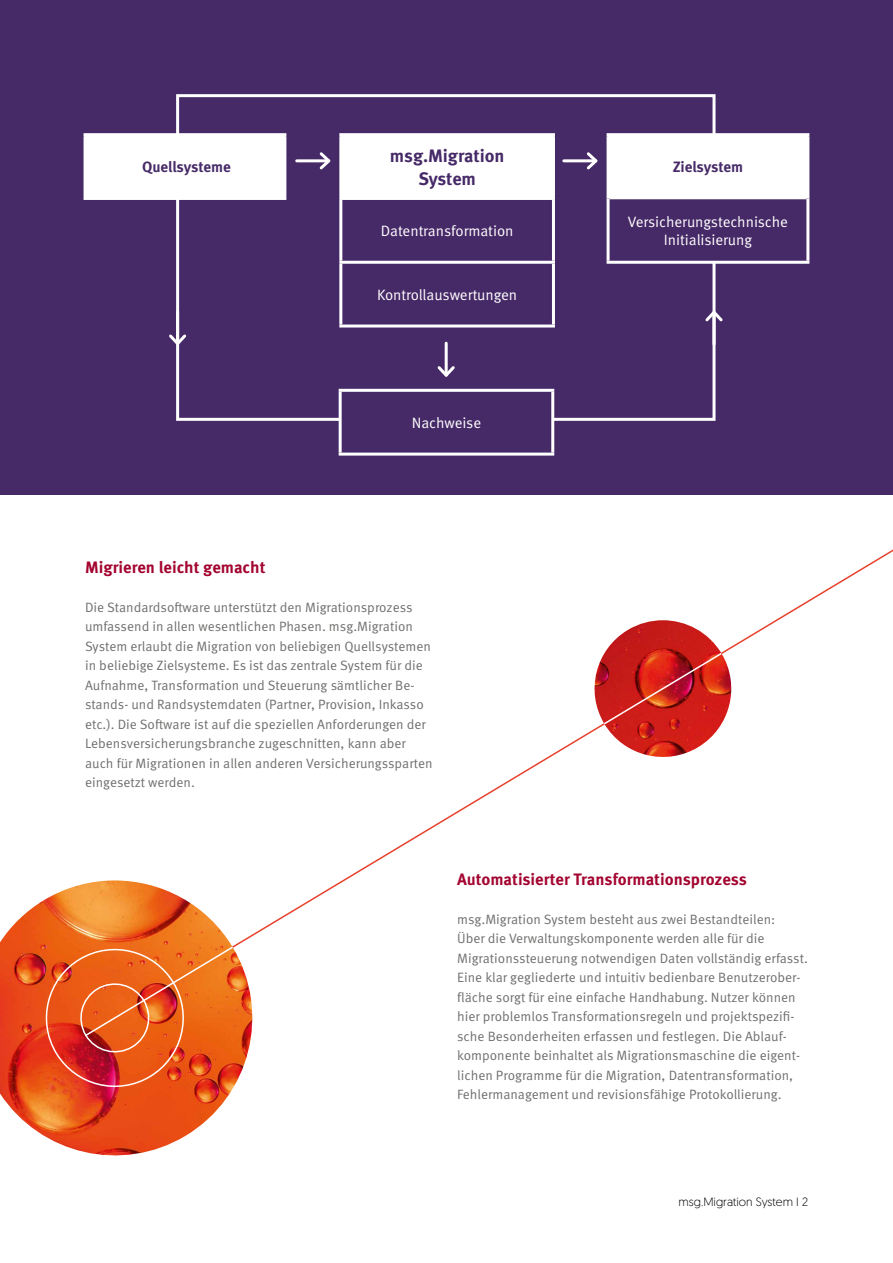
<style>
.page{position:relative;width:893px;height:1263px;background:#fff}
.page>*{position:absolute;margin:0;border:0;box-sizing:border-box;transform-origin:0 0}
.t1{font:700 18px/22.5px "Meta Pro";letter-spacing:-.005em;color:#462967;text-align:center}
.t2{font:700 16.5px "Meta Pro";color:#a3042f}
.t3{font:15px/18px "Meta Pro Norm";letter-spacing:-.005em;color:#fff;text-align:center}
.t4{font:700 15px "Meta Pro";letter-spacing:-.005em;color:#462967}
.t5{font:13.5px/19.5px "Meta Pro Norm";color:#6f6f6e}
.t6{font:300 12px "Geomanist";color:#000}
</style>
<div class="page">
<img style="left:0;top:880px;width:272px;height:276px">
<div style="left:0;top:0;width:893px;height:495px;background:#462967"></div>
<div style="left:176px;top:94px;width:539px;height:327px;border:3px solid #fff"></div>
<div style="left:608px;top:135px;width:200px;height:63px;background:#fff"></div>
<div style="left:608px;top:198px;width:200px;height:64px;background:#462967"></div>
<hr style="left:610px;top:198px;width:196px;height:1px;background:#fff">
<hr style="left:607px;top:133px;width:202px;height:3px;background:#fff">
<hr style="left:607px;top:136px;width:3px;height:62px;background:#fff">
<hr style="left:806px;top:136px;width:3px;height:62px;background:#fff">
<hr style="left:607px;top:198px;width:3px;height:63px;background:#fff">
<hr style="left:806px;top:198px;width:3px;height:63px;background:#fff">
<hr style="left:607px;top:261px;width:202px;height:3px;background:#fff">
<div style="left:85px;top:135px;width:200px;height:63px;background:#fff"></div>
<hr style="left:84px;top:133px;width:202px;height:3px;background:#fff">
<hr style="left:84px;top:136px;width:3px;height:61px;background:#fff">
<hr style="left:283px;top:136px;width:3px;height:61px;background:#fff">
<hr style="left:84px;top:197px;width:202px;height:3px;background:#fff">
<div style="left:341px;top:135px;width:212px;height:63px;background:#fff"></div>
<hr style="left:339px;top:133px;width:216px;height:3px;background:#fff">
<hr style="left:339px;top:136px;width:3px;height:61px;background:#fff">
<hr style="left:552px;top:136px;width:3px;height:61px;background:#fff">
<hr style="left:339px;top:197px;width:216px;height:3px;background:#fff">
<hr style="left:339px;top:200px;width:3px;height:61px;background:#fff">
<hr style="left:552px;top:200px;width:3px;height:61px;background:#fff">
<hr style="left:339px;top:261px;width:216px;height:3px;background:#fff">
<hr style="left:339px;top:264px;width:3px;height:60px;background:#fff">
<hr style="left:552px;top:264px;width:3px;height:60px;background:#fff">
<hr style="left:339px;top:324px;width:216px;height:3px;background:#fff">
<div style="left:340px;top:390px;width:213px;height:64px;background:#462967"></div>
<hr style="left:339px;top:389px;width:215px;height:3px;background:#fff">
<hr style="left:339px;top:392px;width:3px;height:61px;background:#fff">
<hr style="left:551px;top:392px;width:3px;height:61px;background:#fff">
<hr style="left:339px;top:453px;width:215px;height:3px;background:#fff">
<hr style="left:297px;top:159px;width:32px;height:3px;background:#fff">
<svg style="left:317px;top:152px;width:14px;height:18px"></svg>
<hr style="left:564px;top:159px;width:32px;height:3px;background:#fff">
<svg style="left:584px;top:152px;width:14px;height:18px"></svg>
<hr style="left:445px;top:343px;width:3px;height:32px;background:#fff">
<svg style="left:437px;top:363px;width:18px;height:14px"></svg>
<hr style="left:712px;top:312px;width:3px;height:32px;background:#fff">
<svg style="left:705px;top:308px;width:18px;height:16px"></svg>
<hr style="left:176px;top:312px;width:3px;height:32px;background:#fff">
<svg style="left:169px;top:332px;width:17px;height:16px"></svg>
<img style="left:585px;top:620px;width:156px;height:137px">
<img style="left:37px;top:940px;width:198px;height:156px">
<img style="left:602px;top:651px;width:121px;height:75px">
<p class="t4" style="left:142px;top:155px;width:90px">Quellsysteme</p>
<h1 class="t1" style="left:390px;top:143px;width:116px">msg.Migration<br>System</h1>
<p class="t3" style="left:381px;top:221px;width:134px">Datentransformation</p>
<p class="t3" style="left:377px;top:285px;width:142px">Kontrollauswertungen</p>
<p class="t3" style="left:412px;top:413px;width:71px">Nachweise</p>
<p class="t2" style="left:85px;top:554px;width:182px">Migrieren leicht gemacht</p>
<p class="t5" style="left:85px;top:596px;width:349px">Die Standardsoftware unterstützt den Migrationsprozess umfassend in allen wesentlichen Phasen. msg.Migration System erlaubt die Migration von beliebigen Quellsystemen in beliebige Zielsysteme. Es ist das zentrale System für die Aufnahme, Transformation und Steuerung sämtlicher Be&shy;stands- und Randsystemdaten (Partner, Provision, Inkasso etc.). Die Software ist auf die speziellen Anforderungen der Lebensversicherungsbranche zugeschnitten, kann aber auch für Migrationen in allen anderen Versicherungssparten eingesetzt werden.</p>
<p class="t4" style="left:673px;top:155px;width:72px">Zielsystem</p>
<p class="t3" style="left:628px;top:212px;width:162px">Versicherungstechnische<br>Initialisierung</p>
<p class="t2" style="left:457px;top:866px;width:291px">Automatisierter Transformationsprozess</p>
<p class="t5" style="left:457px;top:908px;width:352px">msg.Migration System besteht aus zwei Bestandteilen:<br>Über die Verwaltungskomponente werden alle für die Migrationssteuerung notwendigen Daten vollständig erfasst.<br>Eine klar gegliederte und intuitiv bedienbare Benutzerober&shy;fläche sorgt für eine einfache Handhabung. Nutzer können hier problemlos Transformationsregeln und projektspezifi&shy;sche Besonderheiten erfassen und festlegen. Die Ablauf&shy;komponente beinhaltet als Migrationsmaschine die eigent&shy;lichen Programme für die Migration, Datentransformation, Fehlermanagement und revisionsfähige Protokollierung.</p>
<p class="t6" style="left:678px;top:1194px;width:131px">msg.Migration System I 2</p>
</div>
